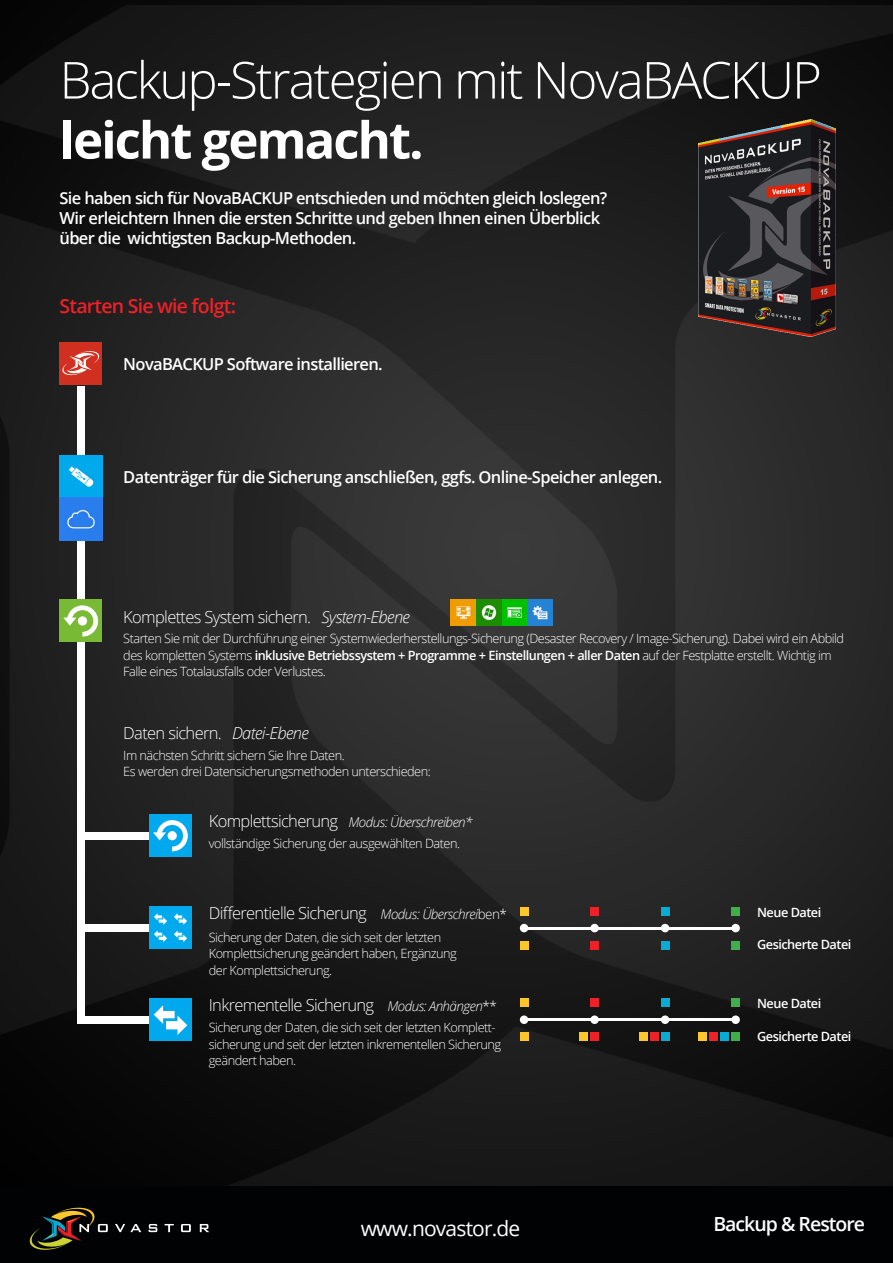
<style>
.page{position:relative;width:893px;height:1263px;background:#fff}
.page>*{position:absolute;margin:0;border:0;box-sizing:border-box;transform-origin:0 0}
.t1{font:300 51px/60px "Open Sans";letter-spacing:-.04em;color:#fff}
.t2{font:21px "Open Sans";letter-spacing:-.04em;color:#fff}
.t3{font:600 19.5px "Open Sans";letter-spacing:-.04em;color:#ee2028}
.t4{font:600 19.5px "Open Sans";letter-spacing:-.05em;color:#fff}
.t5{font:600 16.5px "Open Sans";letter-spacing:-.04em;color:#fff}
.t6{font:300 16.5px "Open Sans";letter-spacing:-.04em;color:#fff}
.t7{font:italic 300 13.5px "Open Sans";letter-spacing:-.04em;color:#fff}
.t8{font:300 12.75px/16.5px "Open Sans";letter-spacing:-.04em;color:#fff}
.t9{font:600 12.75px "Open Sans";letter-spacing:-.04em;color:#fff}
.s1{font-weight:700}
.s2{font-style:italic}
.s3{font-weight:600}
.s4{font-style:normal;font-size:16.5px}
.s5{font-style:italic;font-size:13.5px}
.s6{font-size:13.5px}
</style>
<div class="page">
<img style="left:0;top:0;width:893px;height:1186px">
<div style="left:0;top:1186px;width:893px;height:77px;background:#010203"></div>
<svg style="left:115px;top:1224px;width:26px;height:8px"></svg>
<svg style="left:148px;top:1224px;width:9px;height:8px"></svg>
<svg style="left:165px;top:1224px;width:9px;height:8px"></svg>
<svg style="left:181px;top:1224px;width:10px;height:8px"></svg>
<svg style="left:200px;top:1224px;width:9px;height:8px"></svg>
<svg style="left:29px;top:1207px;width:79px;height:43px"></svg>
<img style="left:451px;top:600px;width:102px;height:25px">
<div style="left:77px;top:386px;width:8px;height:638px;background:#fff"></div>
<img style="left:60px;top:455px;width:42px;height:85px">
<div style="left:60px;top:342px;width:42px;height:43px;background:#d13021"></div>
<svg style="left:62px;top:351px;width:38px;height:25px"></svg>
<div style="left:77px;top:832px;width:72px;height:7px;background:#fff"></div>
<div style="left:149px;top:814px;width:43px;height:43px;background:#00a8ed"></div>
<svg style="left:153px;top:820px;width:35px;height:31px"></svg>
<div style="left:60px;top:600px;width:42px;height:42px;background:#78ba33"></div>
<svg style="left:63px;top:605px;width:35px;height:32px"></svg>
<div style="left:77px;top:924px;width:72px;height:7px;background:#fff"></div>
<div style="left:149px;top:906px;width:43px;height:43px;background:#00a8ed"></div>
<svg style="left:154px;top:913px;width:13px;height:29px"></svg>
<svg style="left:174px;top:913px;width:13px;height:29px"></svg>
<div style="left:77px;top:1016px;width:72px;height:8px;background:#fff"></div>
<div style="left:149px;top:998px;width:43px;height:43px;background:#00a8ed"></div>
<svg style="left:154px;top:1005px;width:33px;height:30px"></svg>
<hr style="left:522px;top:927px;width:213px;height:2px;background:#fff">
<div style="left:520px;top:924px;width:8px;height:8px;background:#fff;border-radius:50%"></div>
<div style="left:590px;top:924px;width:9px;height:8px;background:#fff;border-radius:50%"></div>
<div style="left:661px;top:924px;width:8px;height:8px;background:#fff;border-radius:50%"></div>
<div style="left:731px;top:924px;width:9px;height:8px;background:#fff;border-radius:50%"></div>
<div style="left:520px;top:907px;width:8px;height:8px;background:#fbc72a"></div>
<div style="left:590px;top:907px;width:9px;height:8px;background:#ee2028"></div>
<div style="left:661px;top:907px;width:8px;height:8px;background:#08acd2"></div>
<div style="left:731px;top:907px;width:9px;height:8px;background:#40ae49"></div>
<div style="left:520px;top:941px;width:8px;height:8px;background:#fbc72a"></div>
<div style="left:590px;top:941px;width:9px;height:8px;background:#ee2028"></div>
<div style="left:661px;top:941px;width:8px;height:8px;background:#08acd2"></div>
<div style="left:731px;top:941px;width:9px;height:8px;background:#40ae49"></div>
<hr style="left:522px;top:1018px;width:213px;height:3px;background:#fff">
<div style="left:520px;top:1015px;width:8px;height:9px;background:#fff;border-radius:50%"></div>
<div style="left:590px;top:1015px;width:9px;height:9px;background:#fff;border-radius:50%"></div>
<div style="left:661px;top:1015px;width:8px;height:9px;background:#fff;border-radius:50%"></div>
<div style="left:731px;top:1015px;width:9px;height:9px;background:#fff;border-radius:50%"></div>
<div style="left:520px;top:998px;width:8px;height:9px;background:#fbc72a"></div>
<div style="left:590px;top:998px;width:9px;height:9px;background:#ee2028"></div>
<div style="left:661px;top:998px;width:8px;height:9px;background:#08acd2"></div>
<div style="left:731px;top:998px;width:9px;height:9px;background:#40ae49"></div>
<div style="left:520px;top:1032px;width:8px;height:9px;background:#fbc72a"></div>
<div style="left:590px;top:1032px;width:9px;height:9px;background:#ee2028"></div>
<div style="left:579px;top:1032px;width:9px;height:9px;background:#fbc72a"></div>
<div style="left:661px;top:1032px;width:8px;height:9px;background:#08acd2"></div>
<div style="left:650px;top:1032px;width:8px;height:9px;background:#ee2028"></div>
<div style="left:639px;top:1032px;width:8px;height:9px;background:#fbc72a"></div>
<div style="left:731px;top:1032px;width:9px;height:9px;background:#40ae49"></div>
<div style="left:720px;top:1032px;width:9px;height:9px;background:#08acd2"></div>
<div style="left:709px;top:1032px;width:9px;height:9px;background:#ee2028"></div>
<div style="left:698px;top:1032px;width:9px;height:9px;background:#fbc72a"></div>
<img style="left:698px;top:119px;width:138px;height:218px">
<p class="t1" style="left:60px;top:49px;width:764px">Backup-Strategien mit NovaBACKUP <span class="s1">leicht gemacht.</span></p>
<p class="t5" style="left:60px;top:187px;width:549px">Sie haben sich für NovaBACKUP entschieden und möchten gleich loslegen?</p>
<p class="t5" style="left:60px;top:207px;width:542px">Wir erleichtern Ihnen die ersten Schritte und geben Ihnen einen Überblick</p>
<p class="t5" style="left:60px;top:227px;width:298px">über die wichtigsten Backup-Methoden.</p>
<p class="t3" style="left:60px;top:293px;width:178px">Starten Sie wie folgt:</p>
<p class="t5" style="left:123px;top:353px;width:261px">NovaBACKUP Software installieren.</p>
<p class="t5" style="left:123px;top:465px;width:540px">Datenträger für die Sicherung anschließen, ggfs. Online-Speicher anlegen.</p>
<p class="t6" style="left:123px;top:605px;width:288px">Komplettes System sichern. <span class="s2">System-Ebene</span></p>
<p class="t8" style="left:123px;top:630px;width:722px">Starten Sie mit der Durchführung einer Systemwiederherstellungs-Sicherung (Desaster Recovery / Image-Sicherung). Dabei wird ein Abbild des kompletten Systems <span class="s3">inklusive Betriebssystem + Programme + Einstellungen + aller Daten</span> auf der Festplatte erstellt. Wichtig im<br>Falle eines Totalausfalls oder Verlustes.</p>
<p class="t6" style="left:123px;top:721px;width:187px">Daten sichern. <span class="s2">Datei-Ebene</span></p>
<p class="t8" style="left:123px;top:746px;width:223px">Im nächsten Schritt sichern Sie Ihre Daten.</p>
<p class="t8" style="left:123px;top:763px;width:309px">Es werden drei Datensicherungsmethoden unterschieden:</p>
<p class="t7" style="left:209px;top:813px;width:265px"><span class="s4">Komplettsicherung</span> Modus: Überschreiben*</p>
<p class="t8" style="left:209px;top:835px;width:253px">vollständige Sicherung der ausgewählten Daten.</p>
<p class="t6" style="left:209px;top:902px;width:300px">Differentielle Sicherung <span class="s5">Modus: Überschrei</span><span class="s6">ben*</span></p>
<p class="t8" style="left:209px;top:928px;width:234px">Sicherung der Daten, die sich seit der letzten</p>
<p class="t8" style="left:209px;top:945px;width:250px">Komplettsicherung geändert haben, Ergänzung</p>
<p class="t8" style="left:209px;top:961px;width:125px">der Komplettsicherung.</p>
<p class="t6" style="left:209px;top:994px;width:289px">Inkrementelle Sicherung <span class="s5">Modus: Anhängen</span><span class="s6">**</span></p>
<p class="t8" style="left:209px;top:1019px;width:294px">Sicherung der Daten, die sich seit der letzten Komplett&shy;sicherung und seit der letzten inkrementellen Sicherung geändert haben.</p>
<p class="t9" style="left:757px;top:903px;width:66px">Neue Datei</p>
<p class="t9" style="left:757px;top:935px;width:96px">Gesicherte Datei</p>
<p class="t9" style="left:757px;top:995px;width:66px">Neue Datei</p>
<p class="t9" style="left:757px;top:1027px;width:96px">Gesicherte Datei</p>
<p class="t2" style="left:361px;top:1214px;width:161px">www.novastor.de</p>
<p class="t4" style="left:713px;top:1210px;width:153px">Backup &amp; Restore</p>
</div>
